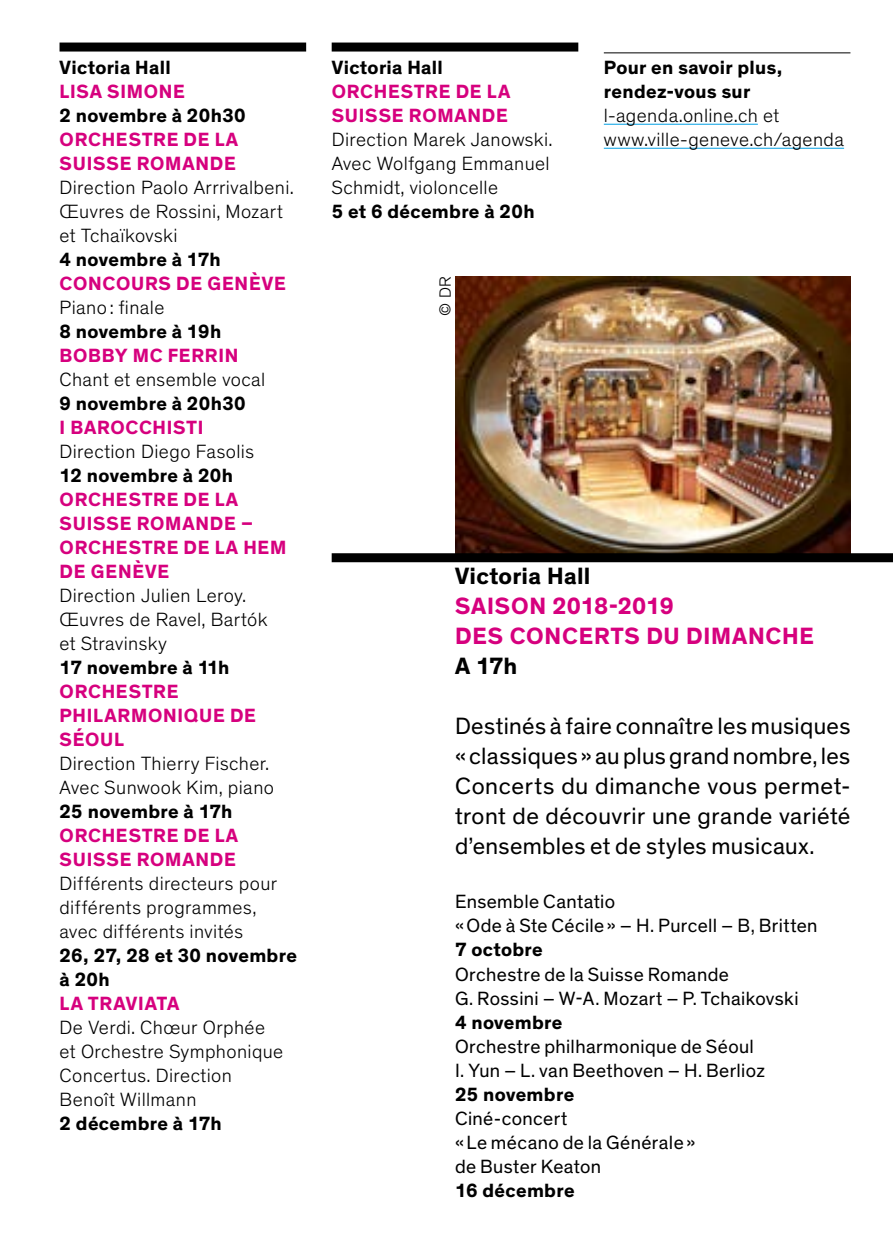
<style>
.page{position:relative;width:893px;height:1259px;background:#fff}
.page>*{position:absolute;margin:0;border:0;box-sizing:border-box;transform-origin:0 0}
.t1{font:24px/30px "Theinhardt";letter-spacing:.015em;color:#000;text-align:justify}
.t2{font:700 24px/30px "Theinhardt";letter-spacing:.03em;color:#d6007e}
.t3{font:700 24px "Theinhardt";letter-spacing:.01em;color:#000}
.t4{font:300 19.5px/24px "Theinhardt";letter-spacing:.02em;color:#000}
.t5{font:700 19.5px/24px "Theinhardt";letter-spacing:.02em;color:#000}
.t6{font:700 19.5px/24px "Theinhardt";letter-spacing:.04em;color:#d6007e}
.t7{font:19.5px/24px "Theinhardt";letter-spacing:.02em;color:#000}
.t8{font:300 16.5px "Theinhardt";color:#000}
</style>
<div class="page">
<div style="left:60px;top:43px;width:246px;height:9px;background:#000"></div>
<div style="left:332px;top:43px;width:246px;height:9px;background:#000"></div>
<hr style="left:604px;top:52px;width:246px;height:1px;background:#000">
<hr style="left:604px;top:124px;width:154px;height:1px;background:#009ee3">
<hr style="left:604px;top:148px;width:240px;height:1px;background:#009ee3">
<img style="left:455px;top:276px;width:395px;height:277px">
<div style="left:332px;top:553px;width:561px;height:9px;background:#000"></div>
<p class="t5" style="left:60px;top:56px;width:113px">Victoria Hall</p>
<p class="t6" style="left:60px;top:80px;width:127px">LISA SIMONE</p>
<p class="t5" style="left:60px;top:104px;width:188px">2 novembre à 20h30</p>
<p class="t6" style="left:60px;top:128px;width:180px">ORCHESTRE DE LA<br>SUISSE ROMANDE</p>
<p class="t4" style="left:60px;top:175px;width:235px">Direction Paolo Arrrivalbeni.<br>Œuvres de Rossini, Mozart et Tchaïkovski</p>
<p class="t5" style="left:60px;top:248px;width:163px">4 novembre à 17h</p>
<p class="t6" style="left:60px;top:272px;width:228px">CONCOURS DE GENÈVE</p>
<p class="t4" style="left:60px;top:295px;width:107px">Piano: finale</p>
<p class="t5" style="left:60px;top:320px;width:163px">8 novembre à 19h</p>
<p class="t6" style="left:60px;top:344px;width:180px">BOBBY MC FERRIN</p>
<p class="t4" style="left:60px;top:367px;width:207px">Chant et ensemble vocal</p>
<p class="t5" style="left:60px;top:392px;width:188px">9 novembre à 20h30</p>
<p class="t6" style="left:60px;top:416px;width:145px">I BAROCCHISTI</p>
<p class="t4" style="left:60px;top:439px;width:196px">Direction Diego Fasolis</p>
<p class="t5" style="left:60px;top:464px;width:175px">12 novembre à 20h</p>
<p class="t6" style="left:60px;top:488px;width:228px">ORCHESTRE DE LA<br>SUISSE ROMANDE –<br>ORCHESTRE DE LA HEM<br>DE GENÈVE</p>
<p class="t4" style="left:60px;top:583px;width:210px">Direction Julien Leroy.<br>Œuvres de Ravel, Bartók et Stravinsky</p>
<p class="t5" style="left:60px;top:656px;width:171px">17 novembre à 11h</p>
<p class="t6" style="left:60px;top:680px;width:198px">ORCHESTRE<br>PHILARMONIQUE DE<br>SÉOUL</p>
<p class="t4" style="left:60px;top:752px;width:216px">Direction Thierry Fischer.<br>Avec Sunwook Kim, piano</p>
<p class="t5" style="left:60px;top:800px;width:175px">25 novembre à 17h</p>
<p class="t6" style="left:60px;top:824px;width:180px">ORCHESTRE DE LA<br>SUISSE ROMANDE</p>
<p class="t4" style="left:60px;top:872px;width:219px">Différents directeurs pour différents programmes, avec différents invités</p>
<p class="t5" style="left:60px;top:944px;width:239px">26, 27, 28 et 30 novembre à 20h</p>
<p class="t6" style="left:60px;top:992px;width:121px">LA TRAVIATA</p>
<p class="t4" style="left:60px;top:1016px;width:225px">De Verdi. Chœur Orphée et Orchestre Symphonique<br>Concertus. Direction<br>Benoît Willmann</p>
<p class="t5" style="left:60px;top:1112px;width:164px">2 décembre à 17h</p>
<p class="t5" style="left:332px;top:56px;width:113px">Victoria Hall</p>
<p class="t6" style="left:332px;top:80px;width:180px">ORCHESTRE DE LA<br>SUISSE ROMANDE</p>
<p class="t4" style="left:332px;top:127px;width:222px">Direction Marek Janowski.<br>Avec Wolfgang Emmanuel<br>Schmidt, violoncelle</p>
<p class="t5" style="left:332px;top:200px;width:204px">5 et 6 décembre à 20h</p>
<p class="t8" style="left:436px;top:316px;width:41px;rotate:-90deg">© DR</p>
<p class="t5" style="left:604px;top:56px;width:180px">Pour en savoir plus, rendez-vous sur</p>
<p class="t4" style="left:604px;top:103px;width:242px">l-agenda.online.ch et www.ville-geneve.ch/agenda</p>
<p class="t3" style="left:455px;top:561px;width:137px">Victoria Hall</p>
<p class="t2" style="left:455px;top:592px;width:360px">SAISON 2018-2019<br>DES CONCERTS DU DIMANCHE</p>
<p class="t3" style="left:455px;top:651px;width:64px">A 17h</p>
<p class="t1" style="left:455px;top:712px;width:397px">Destinés à faire connaître les musiques « classiques » au plus grand nombre, les Concerts du dimanche vous permet&shy;tront de découvrir une grande variété d’ensembles et de styles musicaux.</p>
<p class="t7" style="left:455px;top:890px;width:364px">Ensemble Cantatio<br>« Ode à Ste Cécile » – H. Purcell – B, Britten</p>
<p class="t5" style="left:455px;top:938px;width:89px">7 octobre</p>
<p class="t7" style="left:455px;top:962px;width:345px">Orchestre de la Suisse Romande<br>G. Rossini – W-A. Mozart – P. Tchaikovski</p>
<p class="t5" style="left:455px;top:1010px;width:109px">4 novembre</p>
<p class="t7" style="left:455px;top:1034px;width:312px">Orchestre philharmonique de Séoul<br>I. Yun – L. van Beethoven – H. Berlioz</p>
<p class="t5" style="left:455px;top:1082px;width:121px">25 novembre</p>
<p class="t7" style="left:455px;top:1106px;width:242px">Ciné-concert<br>« Le mécano de la Générale » de Buster Keaton</p>
<p class="t5" style="left:455px;top:1178px;width:121px">16 décembre</p>
</div>
